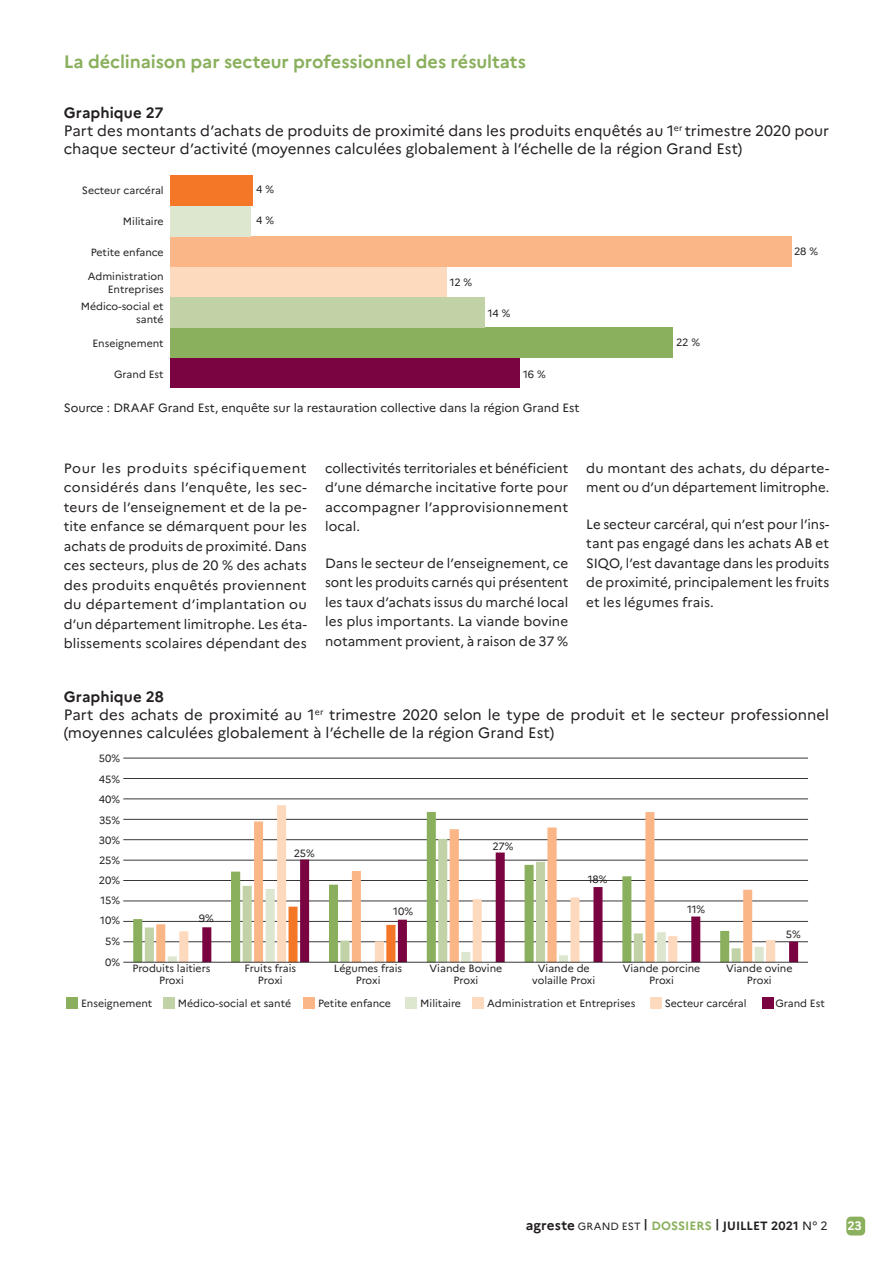
<style>
.page{position:relative;width:893px;height:1263px;background:#fff}
.page>*{position:absolute;margin:0;border:0;box-sizing:border-box;transform-origin:0 0}
.t1{font:700 18px "Marianne";letter-spacing:-.005em;color:#8ab05d}
.t2{font:15px/18px "Marianne";color:#231f20}
.t3{font:13.5px/19.5px "Marianne";letter-spacing:.005em;color:#231f20;text-align:justify}
.t4{font:700 12.15px "Marianne";color:#fff}
.t5{font:12px "Marianne";color:#231f20}
.t6{font:700 12px "Marianne";letter-spacing:.005em;color:#231f20}
.t7{font:10.5px/12.6px "Marianne";color:#231f20;text-align:center}
.s1{font-weight:700}
.s2{font-size:13.5px}
.s3{font-weight:400;font-size:10.5px}
.s4{color:#8ab05d}
.s5{font-weight:400}
</style>
<div class="page">
<div style="left:846px;top:1216px;width:19px;height:19px;background:#8ab05d;border-radius:5px"></div>
<div style="left:170px;top:358px;width:350px;height:30px;background:#7a0441"></div>
<div style="left:170px;top:328px;width:503px;height:30px;background:#8ab05d"></div>
<div style="left:170px;top:297px;width:314px;height:31px;background:#c1d2a6"></div>
<div style="left:170px;top:267px;width:276px;height:30px;background:#fdd9bd"></div>
<div style="left:170px;top:236px;width:621px;height:31px;background:#fab687"></div>
<div style="left:170px;top:206px;width:81px;height:30px;background:#dde6cf"></div>
<div style="left:170px;top:176px;width:82px;height:30px;background:#f47728"></div>
<div style="left:67px;top:997px;width:11px;height:11px;background:#8ab05d"></div>
<div style="left:163px;top:997px;width:12px;height:11px;background:#c1d2a6"></div>
<div style="left:304px;top:997px;width:11px;height:11px;background:#fab687"></div>
<div style="left:406px;top:997px;width:11px;height:11px;background:#dde6cf"></div>
<div style="left:473px;top:997px;width:11px;height:11px;background:#fdd9bd"></div>
<div style="left:762px;top:997px;width:11px;height:11px;background:#7a0441"></div>
<div style="left:650px;top:997px;width:12px;height:11px;background:#fdd9bd"></div>
<hr style="left:123px;top:941px;width:685px;height:1px;background:#231f20">
<hr style="left:123px;top:921px;width:685px;height:1px;background:#231f20">
<hr style="left:123px;top:901px;width:685px;height:1px;background:#231f20">
<hr style="left:123px;top:880px;width:685px;height:1px;background:#231f20">
<hr style="left:123px;top:860px;width:685px;height:1px;background:#231f20">
<hr style="left:123px;top:839px;width:685px;height:1px;background:#231f20">
<hr style="left:123px;top:819px;width:685px;height:1px;background:#231f20">
<hr style="left:123px;top:799px;width:685px;height:1px;background:#231f20">
<hr style="left:123px;top:778px;width:685px;height:1px;background:#231f20">
<hr style="left:123px;top:758px;width:685px;height:1px;background:#231f20">
<svg style="left:133px;top:818px;width:23px;height:144px"></svg>
<svg style="left:156px;top:818px;width:23px;height:144px"></svg>
<svg style="left:179px;top:805px;width:596px;height:76px"></svg>
<svg style="left:168px;top:889px;width:34px;height:73px"></svg>
<svg style="left:202px;top:852px;width:596px;height:110px"></svg>
<hr style="left:123px;top:962px;width:685px;height:1px;background:#231f20">
<h1 class="t1" style="left:64px;top:51px;width:464px">La déclinaison par secteur professionnel des résultats</h1>
<p class="t2" style="left:64px;top:103px;width:767px"><span class="s1">Graphique 27<br></span>Part des montants d’achats de produits de proximité dans les produits enquêtés au 1<sup>er</sup> trimestre 2020 pour chaque secteur d’activité (moyennes calculées globalement à l’échelle de la région Grand Est)</p>
<p class="t7" style="left:82px;top:184px;width:83px">Secteur carcéral</p>
<p class="t7" style="left:123px;top:215px;width:42px">Militaire</p>
<p class="t7" style="left:91px;top:246px;width:74px">Petite enfance</p>
<p class="t7" style="left:88px;top:270px;width:77px;text-align:right">Administration<br>Entreprises</p>
<p class="t7" style="left:81px;top:300px;width:84px;text-align:right">Médico-social et santé</p>
<p class="t7" style="left:92px;top:337px;width:73px">Enseignement</p>
<p class="t7" style="left:114px;top:368px;width:51px">Grand Est</p>
<p class="t7" style="left:256px;top:183px;width:19px">4 %</p>
<p class="t7" style="left:256px;top:214px;width:19px">4 %</p>
<p class="t7" style="left:450px;top:276px;width:24px">12 %</p>
<p class="t7" style="left:488px;top:306px;width:24px">14 %</p>
<p class="t7" style="left:523px;top:368px;width:24px">16 %</p>
<p class="t5" style="left:64px;top:401px;width:517px">Source : DRAAF Grand Est, enquête sur la restauration collective dans la région Grand Est</p>
<p class="t7" style="left:676px;top:336px;width:25px">22 %</p>
<p class="t7" style="left:794px;top:245px;width:25px">28 %</p>
<p class="t3" style="left:64px;top:458px;width:245px">Pour les produits spécifiquement considérés dans l’enquête, les sec&shy;teurs de l’enseignement et de la pe&shy;tite enfance se démarquent pour les achats de produits de proximité. Dans ces secteurs, plus de 20 % des achats des produits enquêtés proviennent du département d’implantation ou d’un département limitrophe. Les éta&shy;blissements scolaires dépendant des</p>
<p class="t3" style="left:325px;top:458px;width:245px">collectivités territoriales et bénéficient d’une démarche incitative forte pour accompagner l’approvisionnement local.</p>
<p class="t3" style="left:325px;top:553px;width:245px">Dans le secteur de l’enseignement, ce sont les produits carnés qui présentent les taux d’achats issus du marché local les plus importants. La viande bovine notamment provient, à raison de 37 %</p>
<p class="t3" style="left:586px;top:458px;width:245px">du montant des achats, du départe&shy;ment ou d’un département limitrophe.</p>
<p class="t3" style="left:586px;top:514px;width:245px">Le secteur carcéral, qui n’est pour l’ins&shy;tant pas engagé dans les achats AB et SIQO, l’est davantage dans les produits de proximité, principalement les fruits et les légumes frais.</p>
<p class="t2" style="left:64px;top:688px;width:767px"><span class="s1">Graphique 28<br></span>Part des achats de proximité au 1<sup>er</sup> trimestre 2020 selon le type de produit et le secteur professionnel (moyennes calculées globalement à l’échelle de la région Grand Est)</p>
<p class="t7" style="left:99px;top:748px;width:23px;line-height:20.2px;text-align:left">50%<br>45%</p>
<p class="t7" style="left:99px;top:788px;width:23px;line-height:21.3px;text-align:left">40%<br>35%</p>
<p class="t7" style="left:99px;top:834px;width:23px">30%</p>
<p class="t7" style="left:99px;top:854px;width:23px">25%</p>
<p class="t7" style="left:99px;top:870px;width:23px;line-height:20.2px;text-align:left">20%<br>15%</p>
<p class="t7" style="left:100px;top:909px;width:21px;line-height:21.3px">10%<br>5%<br>0%</p>
<p class="t7" style="left:199px;top:912px;width:16px">9%</p>
<p class="t7" style="left:294px;top:847px;width:23px">25%</p>
<p class="t7" style="left:393px;top:905px;width:21px">10%</p>
<p class="t7" style="left:493px;top:840px;width:22px">27%</p>
<p class="t7" style="left:588px;top:873px;width:21px">18%</p>
<p class="t7" style="left:687px;top:902px;width:20px">11%</p>
<p class="t7" style="left:786px;top:928px;width:16px">5%</p>
<p class="t7" style="left:132px;top:962px;width:80px">Produits laitiers<br>Proxi</p>
<p class="t7" style="left:245px;top:962px;width:53px">Fruits frais<br>Proxi</p>
<p class="t7" style="left:334px;top:962px;width:70px">Légumes frais<br>Proxi</p>
<p class="t7" style="left:430px;top:962px;width:74px">Viande Bovine<br>Proxi</p>
<p class="t7" style="left:532px;top:962px;width:65px">Viande de volaille Proxi</p>
<p class="t7" style="left:623px;top:962px;width:79px">Viande porcine<br>Proxi</p>
<p class="t7" style="left:726px;top:962px;width:68px">Viande ovine<br>Proxi</p>
<p class="t7" style="left:81px;top:997px;width:73px">Enseignement</p>
<p class="t7" style="left:178px;top:997px;width:115px">Médico-social et santé</p>
<p class="t7" style="left:318px;top:997px;width:74px">Petite enfance</p>
<p class="t7" style="left:420px;top:997px;width:42px">Militaire</p>
<p class="t7" style="left:487px;top:997px;width:150px">Administration et Entreprises</p>
<p class="t7" style="left:665px;top:997px;width:83px">Secteur carcéral</p>
<p class="t7" style="left:775px;top:997px;width:51px">Grand Est</p>
<p class="t6" style="left:526px;top:1218px;width:303px"><span class="s2">agreste</span> <span class="s3">GRAND EST</span> | <span class="s4">DOSSIERS</span> | JUILLET 2021 <span class="s5">N° 2</span></p>
<p class="t4" style="left:847px;top:1218px;width:16px">23</p>
</div>
